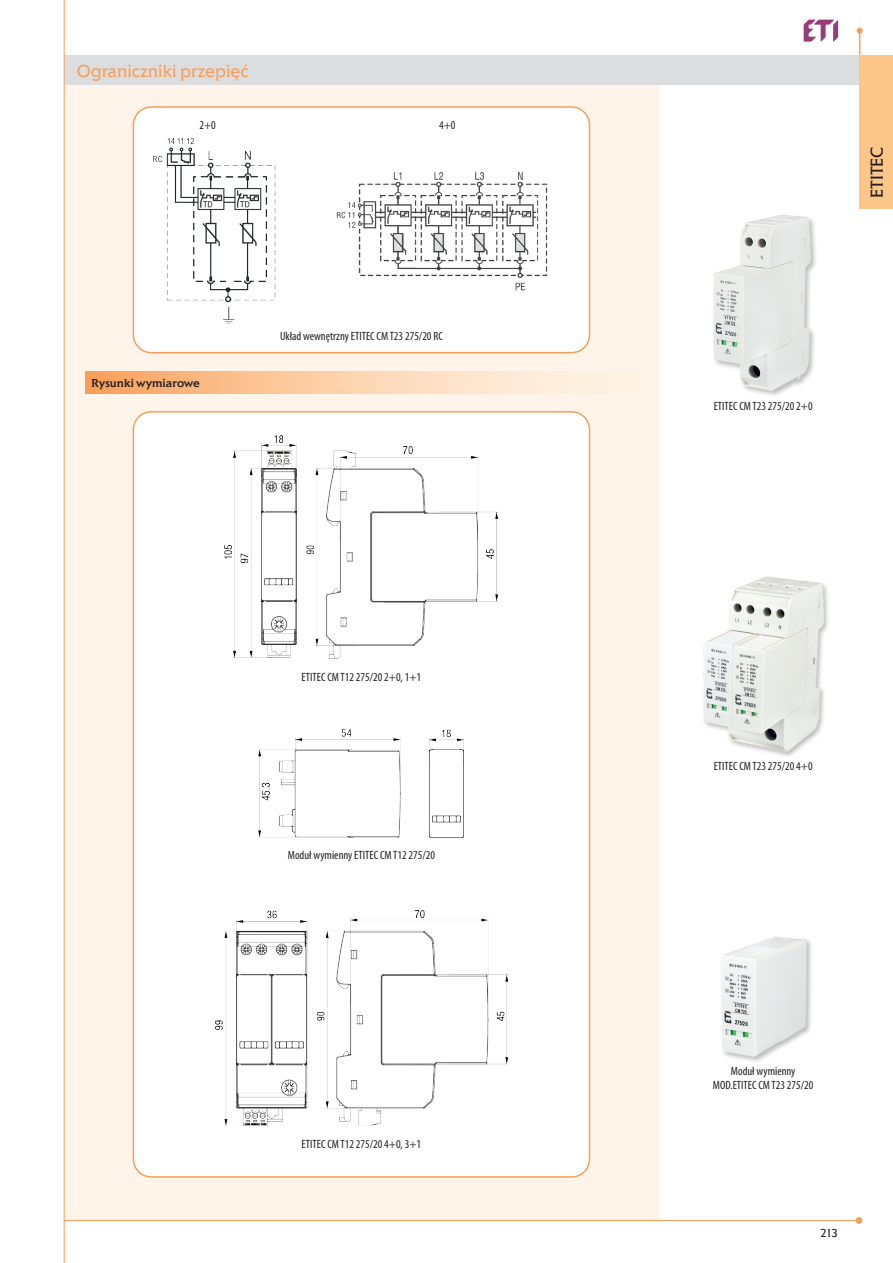
<style>
.page{position:relative;width:893px;height:1263px;background:#fff}
.page>*{position:absolute;margin:0;border:0;box-sizing:border-box;transform-origin:0 0}
.t1{font:18px "Elan Itc TEE";color:#f89e58}
.t2{font:18px "Elan Itc TEE";color:#231f20}
.tabela_center{font:condensed 12px "Myriad Pro";color:#231f20}
.fot__podpis{font:condensed 12px "Myriad Pro";color:#231f20}
.zastosowanie{font:500 12px "Elan Itc TEE";color:#231f20}
.t3{font:12px "Elan Itc TEE";color:#231f20}
</style>
<div class="page">
<svg style="left:804px;top:20px;width:34px;height:22px"></svg>
<div style="left:64px;top:85px;width:596px;height:1135px;background:#fef4ea"></div>
<div style="left:64px;top:55px;width:796px;height:30px;background:#dcdddf"></div>
<svg style="left:857px;top:28px;width:6px;height:27px"></svg>
<hr style="left:64px;top:1220px;width:792px;height:1px;background:#f89e58">
<div style="left:856px;top:1217px;width:6px;height:7px;background:#f89e58;border-radius:50%"></div>
<hr style="left:64px;top:0;width:1px;height:1263px;background:#f89e58">
<div style="left:859px;top:55px;width:34px;height:154px;background:#fdc689"></div>
<div style="left:133px;top:412px;width:456px;height:765px;background:#fff;border-radius:18px"></div>
<div style="left:133px;top:107px;width:456px;height:246px;background:#fff;border-radius:18px"></div>
<div style="left:133px;top:106px;width:457px;height:247px;border:1px solid #f89e58;border-radius:18px"></div>
<img style="left:336px;top:172px;width:212px;height:119px">
<div style="left:85px;top:372px;width:553px;height:21px;background:linear-gradient(to right,#f9a664,#fffdf5)"></div>
<div style="left:712px;top:214px;width:106px;height:183px;background:#231f20;opacity:.3"></div>
<img style="left:712px;top:214px;width:102px;height:179px">
<div style="left:701px;top:575px;width:129px;height:183px;background:#231f20;opacity:.3"></div>
<img style="left:703px;top:576px;width:120px;height:175px">
<div style="left:719px;top:935px;width:94px;height:128px;background:#231f20;opacity:.3"></div>
<img style="left:720px;top:936px;width:86px;height:120px">
<img style="left:259px;top:729px;width:205px;height:109px">
<img style="left:224px;top:435px;width:275px;height:224px">
<img style="left:153px;top:138px;width:123px;height:186px">
<img style="left:215px;top:910px;width:294px;height:216px">
<p class="t1" style="left:77px;top:60px;width:173px">Ograniczniki przepięć</p>
<p class="tabela_center" style="left:199px;top:118px;width:18px">2+0</p>
<p class="tabela_center" style="left:439px;top:118px;width:18px">4+0</p>
<p class="zastosowanie" style="left:91px;top:376px;width:110px">Rysunki wymiarowe</p>
<p class="tabela_center" style="left:280px;top:329px;width:164px">Układ wewnętrzny ETITEC CM T23 275/20 RC</p>
<p class="tabela_center" style="left:302px;top:670px;width:121px">ETITEC CM T12 275/20 2+0, 1+1</p>
<p class="tabela_center" style="left:288px;top:848px;width:149px">Moduł wymienny ETITEC CM T12 275/20</p>
<p class="tabela_center" style="left:302px;top:1136px;width:121px">ETITEC CM T12 275/20 4+0, 3+1</p>
<h1 class="t2" style="left:866px;top:198px;width:53px;rotate:-90deg">ETITEC</h1>
<p class="fot__podpis" style="left:714px;top:398px;width:100px">ETITEC CM T23 275/20 2+0</p>
<p class="fot__podpis" style="left:714px;top:759px;width:100px">ETITEC CM T23 275/20 4+0</p>
<p class="fot__podpis" style="left:731px;top:1064px;width:66px">Moduł wymienny</p>
<p class="fot__podpis" style="left:713px;top:1077px;width:102px">MOD.ETITEC CM T23 275/20</p>
<p class="t3" style="left:820px;top:1226px;width:20px">213</p>
</div>
